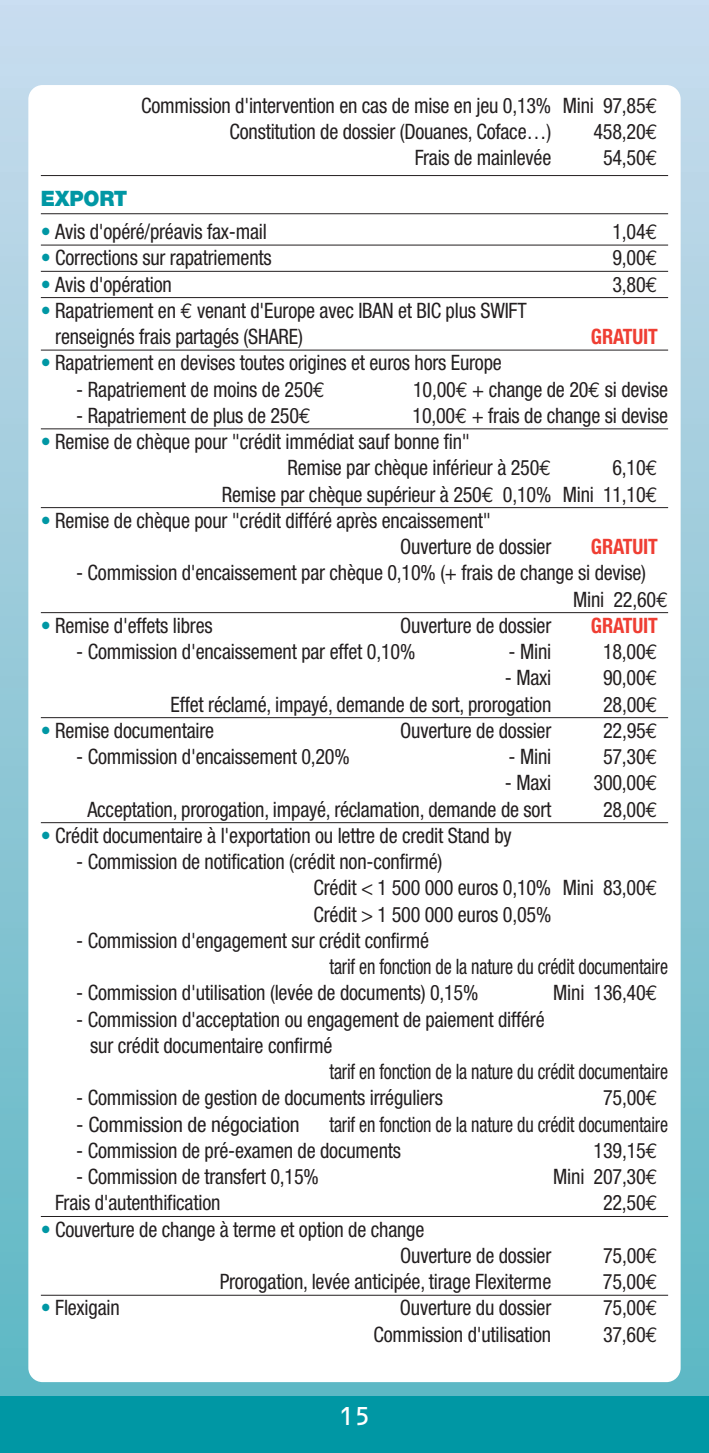
<style>
.page{position:relative;width:709px;height:1453px;background:#fff}
.page>*{position:absolute;margin:0;border:0;box-sizing:border-box;transform-origin:0 0}
.t1{font:25px "OCRF";color:#fff}
.t2{font:condensed 21.25px/26.2px "Helvetica Neue";letter-spacing:-.01em;color:#231f20;scale:.95 1}
.t3{font:condensed 21.25px "Helvetica Neue";letter-spacing:-.01em;color:#231f20;scale:.85 1}
.t4{font:condensed 21.25px "Helvetica Neue";letter-spacing:-.01em;color:#231f20}
.t5{font:700 condensed 21.25px "Helvetica Neue";letter-spacing:-.01em;color:#ef3e33;scale:.95 1}
.t6{font:900 21.25px "Helvetica Neue";letter-spacing:-.01em;color:#0097a4;scale:.95 1}
.s1{font-family:"Euro Mono";font-stretch:normal}
.s2{color:#0097a4}
</style>
<div class="page">
<div style="left:0;top:0;width:709px;height:1453px;background:linear-gradient(to bottom,#cadcee,#5db7c3)"></div>
<div style="left:28px;top:85px;width:652px;height:1297px;background:#fff;border-radius:14px"></div>
<hr style="left:41px;top:175px;width:627px;height:1px;background:#231f20">
<hr style="left:41px;top:213px;width:627px;height:1px;background:#231f20">
<hr style="left:41px;top:245px;width:627px;height:1px;background:#231f20">
<hr style="left:41px;top:271px;width:627px;height:1px;background:#231f20">
<hr style="left:41px;top:297px;width:627px;height:1px;background:#231f20">
<hr style="left:41px;top:350px;width:627px;height:1px;background:#231f20">
<hr style="left:41px;top:428px;width:627px;height:1px;background:#231f20">
<hr style="left:41px;top:507px;width:627px;height:1px;background:#231f20">
<hr style="left:41px;top:612px;width:627px;height:1px;background:#231f20">
<hr style="left:41px;top:717px;width:627px;height:1px;background:#231f20">
<hr style="left:41px;top:822px;width:627px;height:1px;background:#231f20">
<hr style="left:41px;top:1216px;width:627px;height:1px;background:#231f20">
<hr style="left:41px;top:1295px;width:627px;height:1px;background:#231f20">
<div style="left:0;top:1396px;width:709px;height:57px;background:#0097a4"></div>
<p class="t2" style="left:229px;top:94px;width:452px;text-indent:-88px">Commission d'intervention en cas de mise en jeu 0,13% Mini 97,85<span class="s1">€<br></span>Constitution de dossier (Douanes, Coface…)</p>
<p class="t2" style="left:593px;top:120px;width:69px">458,20<span class="s1">€</span></p>
<p class="t2" style="left:415px;top:146px;width:145px">Frais de mainlevée</p>
<p class="t2" style="left:603px;top:146px;width:59px">54,50<span class="s1">€</span></p>
<p class="t6" style="left:41px;top:190px;width:92px">EXPORT</p>
<p class="t2" style="left:41px;top:220px;width:239px"><span class="s2">•</span> Avis d'opéré/préavis fax-mail</p>
<p class="t2" style="left:612px;top:220px;width:49px">1,04<span class="s1">€</span></p>
<p class="t2" style="left:41px;top:246px;width:244px"><span class="s2">•</span> Corrections sur rapatriements</p>
<p class="t2" style="left:612px;top:246px;width:49px">9,00<span class="s1">€</span></p>
<p class="t2" style="left:41px;top:273px;width:139px"><span class="s2">•</span> Avis d'opération</p>
<p class="t2" style="left:612px;top:273px;width:49px">3,80<span class="s1">€</span></p>
<p class="t2" style="left:55px;top:299px;width:498px;text-indent:-14px"><span class="s2">•</span> Rapatriement en <span class="s1">€</span> venant d'Europe avec IBAN et BIC plus SWIFT renseignés frais partagés (SHARE)</p>
<p class="t5" style="left:591px;top:329px;width:72px">GRATUIT</p>
<p class="t2" style="left:41px;top:351px;width:486px"><span class="s2">•</span> Rapatriement en devises toutes origines et euros hors Europe</p>
<p class="t2" style="left:76px;top:378px;width:263px">- Rapatriement de moins de 250<span class="s1">€</span></p>
<p class="t2" style="left:413px;top:378px;width:270px">10,00<span class="s1">€</span> + change de 20<span class="s1">€</span> si devise</p>
<p class="t2" style="left:76px;top:404px;width:248px">- Rapatriement de plus de 250<span class="s1">€</span></p>
<p class="t2" style="left:412px;top:404px;width:270px">10,00<span class="s1">€</span> + frais de change si devise</p>
<p class="t2" style="left:287px;top:430px;width:279px;text-indent:-247px"><span class="s2">•</span> Remise de chèque pour "crédit immédiat sauf bonne fin"<br>Remise par chèque inférieur à 250<span class="s1">€</span></p>
<p class="t2" style="left:222px;top:456px;width:460px;text-align:right">6,10<span class="s1">€<br></span>Remise par chèque supérieur à 250<span class="s1">€</span> 0,10% Mini 11,10<span class="s1">€</span></p>
<p class="t2" style="left:400px;top:509px;width:160px;text-indent:-359px"><span class="s2">•</span> Remise de chèque pour "crédit différé après encaissement"<br>Ouverture de dossier</p>
<p class="t5" style="left:591px;top:539px;width:72px">GRATUIT</p>
<p class="t2" style="left:573px;top:561px;width:101px;text-indent:-497px">- Commission d'encaissement par chèque 0,10% (+ frais de change si devise)<br>Mini 22,60<span class="s1">€</span></p>
<p class="t2" style="left:41px;top:614px;width:182px"><span class="s2">•</span> Remise d'effets libres</p>
<p class="t2" style="left:400px;top:614px;width:160px">Ouverture de dossier</p>
<p class="t5" style="left:591px;top:618px;width:72px">GRATUIT</p>
<p class="t2" style="left:76px;top:640px;width:358px">- Commission d'encaissement par effet 0,10%</p>
<p class="t2" style="left:508px;top:640px;width:46px">- Mini</p>
<p class="t2" style="left:603px;top:640px;width:59px">18,00<span class="s1">€</span></p>
<p class="t2" style="left:505px;top:666px;width:50px">- Maxi</p>
<p class="t2" style="left:603px;top:666px;width:59px">90,00<span class="s1">€</span></p>
<p class="t2" style="left:171px;top:693px;width:402px">Effet réclamé, impayé, demande de sort, prorogation</p>
<p class="t2" style="left:603px;top:693px;width:59px">28,00<span class="s1">€</span></p>
<p class="t2" style="left:41px;top:719px;width:184px"><span class="s2">•</span> Remise documentaire</p>
<p class="t2" style="left:400px;top:719px;width:160px">Ouverture de dossier</p>
<p class="t2" style="left:603px;top:719px;width:59px">22,95<span class="s1">€</span></p>
<p class="t2" style="left:76px;top:745px;width:289px">- Commission d'encaissement 0,20%</p>
<p class="t2" style="left:508px;top:745px;width:46px">- Mini</p>
<p class="t2" style="left:603px;top:745px;width:59px">57,30<span class="s1">€</span></p>
<p class="t2" style="left:505px;top:771px;width:50px">- Maxi</p>
<p class="t2" style="left:593px;top:771px;width:69px">300,00<span class="s1">€</span></p>
<p class="t2" style="left:87px;top:798px;width:490px">Acceptation, prorogation, impayé, réclamation, demande de sort</p>
<p class="t2" style="left:603px;top:798px;width:59px">28,00<span class="s1">€</span></p>
<p class="t2" style="left:41px;top:824px;width:497px"><span class="s2">•</span> Crédit documentaire à l'exportation ou lettre de credit Stand by</p>
<p class="t2" style="left:313px;top:850px;width:364px;text-indent:-237px">- Commission de notification (crédit non-confirmé)<br>Crédit &lt; 1 500 000 euros 0,10% Mini 83,00<span class="s1">€<br></span>Crédit &gt; 1 500 000 euros 0,05%</p>
<p class="t2" style="left:329px;top:929px;width:358px;text-indent:-253px">- Commission d'engagement sur crédit confirmé<br>tarif en fonction de la nature du crédit documentaire</p>
<p class="t2" style="left:76px;top:981px;width:425px">- Commission d'utilisation (levée de documents) 0,15%</p>
<p class="t2" style="left:553px;top:981px;width:111px">Mini 136,40<span class="s1">€</span></p>
<p class="t2" style="left:76px;top:1008px;width:494px">- Commission d'acceptation ou engagement de paiement différé</p>
<p class="t2" style="left:90px;top:1034px;width:256px">sur crédit documentaire confirmé</p>
<p class="t3" style="left:329px;top:1064px;width:400px">tarif en fonction de la nature du crédit documentaire</p>
<p class="t2" style="left:76px;top:1086px;width:387px">- Commission de gestion de documents irréguliers</p>
<p class="t2" style="left:603px;top:1086px;width:59px">75,00<span class="s1">€</span></p>
<p class="t4" style="left:76px;top:1116px;width:225px">- Commission de négociation</p>
<p class="t3" style="left:329px;top:1116px;width:400px">tarif en fonction de la nature du crédit documentaire</p>
<p class="t2" style="left:76px;top:1139px;width:343px">- Commission de pré-examen de documents</p>
<p class="t2" style="left:593px;top:1139px;width:69px">139,15<span class="s1">€</span></p>
<p class="t2" style="left:76px;top:1165px;width:257px">- Commission de transfert 0,15%</p>
<p class="t2" style="left:553px;top:1165px;width:111px">Mini 207,30<span class="s1">€</span></p>
<p class="t2" style="left:55px;top:1191px;width:175px">Frais d'autenthification</p>
<p class="t2" style="left:603px;top:1191px;width:59px">22,50<span class="s1">€</span></p>
<p class="t2" style="left:400px;top:1218px;width:161px;text-indent:-359px"><span class="s2">•</span> Couverture de change à terme et option de change<br>Ouverture de dossier</p>
<p class="t2" style="left:603px;top:1244px;width:59px">75,00<span class="s1">€</span></p>
<p class="t2" style="left:220px;top:1270px;width:350px">Prorogation, levée anticipée, tirage Flexiterme</p>
<p class="t2" style="left:603px;top:1270px;width:59px">75,00<span class="s1">€</span></p>
<p class="t2" style="left:41px;top:1296px;width:84px"><span class="s2">•</span> Flexigain</p>
<p class="t2" style="left:400px;top:1296px;width:161px">Ouverture du dossier</p>
<p class="t2" style="left:603px;top:1296px;width:59px">75,00<span class="s1">€</span></p>
<p class="t2" style="left:373px;top:1323px;width:188px">Commission d'utilisation</p>
<p class="t2" style="left:603px;top:1323px;width:59px">37,60<span class="s1">€</span></p>
<p class="t1" style="left:338px;top:1406px;width:33px">15</p>
</div>
